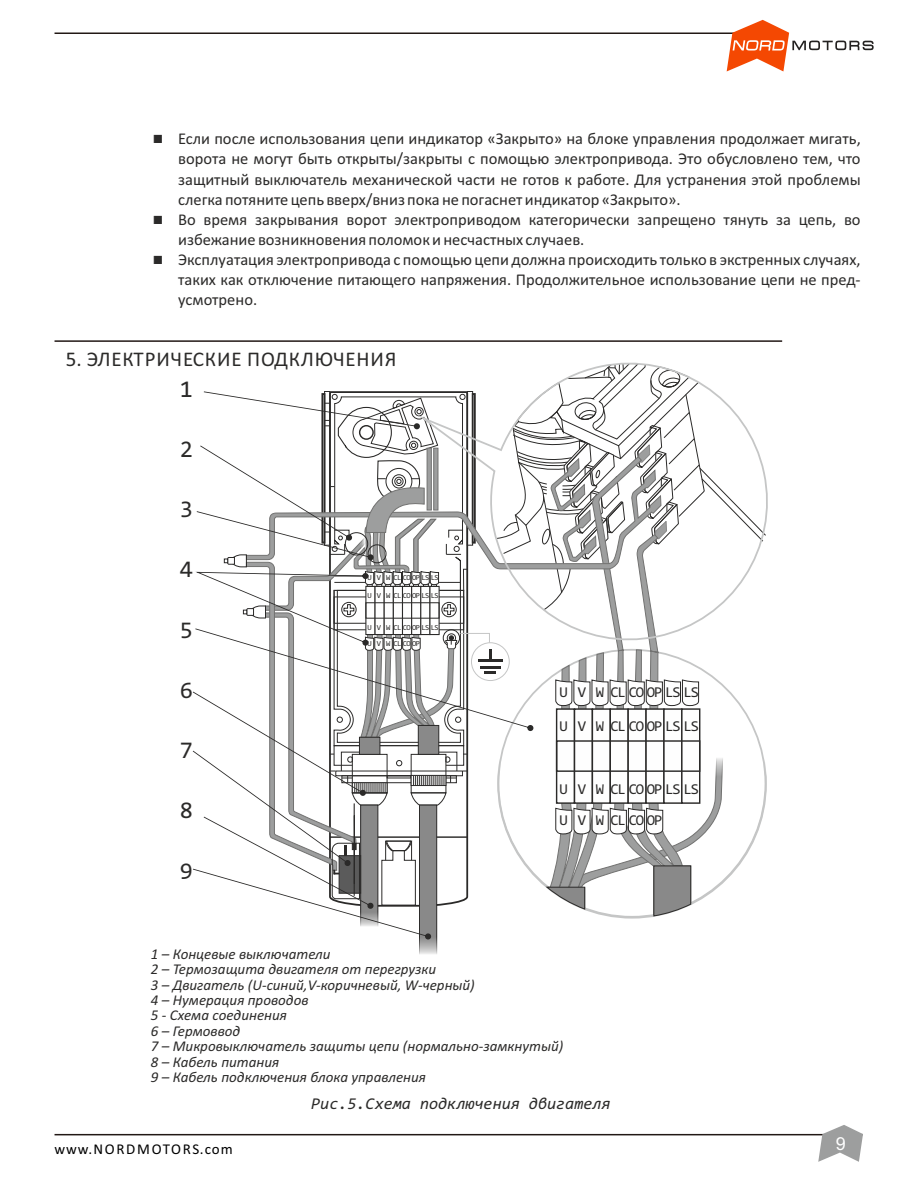
<style>
.page{position:relative;width:918px;height:1188px;background:#fff}
.page>*{position:absolute;margin:0;border:0;box-sizing:border-box;transform-origin:0 0}
.t1{font:24px "Consolas";color:#2b2a29}
.t2{font:21px "Calibri";letter-spacing:.04em;color:#2b2a29}
.t3{font:18px "Arial";color:#fff}
.t4{font:16.5px/20.1px "Calibri";color:#2b2a29;text-align:justify}
.t5{font:italic 16.5px "Consolas";color:#2b2a29}
.t6{font:15.15px/30.5px "Consolas";letter-spacing:-.07em;color:#2b2a29}
.t7{font:italic 15px/15.5px "Calibri";color:#2b2a29}
.t8{font:15px "Calibri";letter-spacing:.1em;color:#000}
.t9{font:7.65px/15.6px "Consolas";letter-spacing:-.07em;color:#2b2a29}
</style>
<div class="page">
<hr style="left:55px;top:33px;width:727px;height:1px;background:#221815">
<svg style="left:727px;top:20px;width:147px;height:51px"></svg>
<hr style="left:55px;top:1134px;width:808px;height:1px;background:#221815">
<svg style="left:818px;top:1125px;width:45px;height:37px"></svg>
<hr style="left:55px;top:340px;width:727px;height:2px;background:#221815">
<svg style="left:409px;top:340px;width:374px;height:175px"></svg>
<svg style="left:193px;top:363px;width:574px;height:591px"></svg>
<div style="left:368px;top:545px;width:18px;height:18px;border:1px solid #2b2a29;border-radius:50%"></div>
<div style="left:345px;top:532px;width:23px;height:23px;border:1px solid #2b2a29;border-radius:50%"></div>
<p class="t4" style="left:178px;top:130px;width:684px;text-indent:-25px">■ Если после использования цепи индикатор «Закрыто» на блоке управления продолжает мигать, ворота не могут быть открыты/закрыты с помощью электропривода. Это обусловлено тем, что защитный выключатель механической части не готов к работе. Для устранения этой проблемы слегка потяните цепь вверх/вниз пока не погаснет индикатор «Закрыто».</p>
<p class="t4" style="left:178px;top:211px;width:684px;text-indent:-25px">■ Во время закрывания ворот электроприводом категорически запрещено тянуть за цепь, во избежание возникновения поломок и несчастных случаев.</p>
<p class="t4" style="left:178px;top:251px;width:684px;text-indent:-25px">■ Эксплуатация электропривода с помощью цепи должна происходить только в экстренных случаях, таких как отключение питающего напряжения. Продолжительное использование цепи не пред&shy;усмотрено.</p>
<p class="t2" style="left:66px;top:350px;width:332px">5. ЭЛЕКТРИЧЕСКИЕ ПОДКЛЮЧЕНИЯ</p>
<h1 class="t1" style="left:180px;top:379px;width:15px">1</h1>
<h1 class="t1" style="left:180px;top:439px;width:15px">2</h1>
<h1 class="t1" style="left:180px;top:499px;width:15px">3</h1>
<h1 class="t1" style="left:180px;top:560px;width:15px">4</h1>
<h1 class="t1" style="left:180px;top:620px;width:15px">5</h1>
<h1 class="t1" style="left:180px;top:680px;width:15px">6</h1>
<h1 class="t1" style="left:180px;top:740px;width:15px">7</h1>
<h1 class="t1" style="left:180px;top:801px;width:15px">8</h1>
<h1 class="t1" style="left:180px;top:861px;width:15px">9</h1>
<p class="t9" style="left:367px;top:571px;width:73px">U V W CL CO OP LS LS</p>
<p class="t9" style="left:367px;top:588px;width:73px">U V W CL CO OP LS LS</p>
<p class="t9" style="left:367px;top:620px;width:73px">U V W CL CO OP LS LS<br>U V W CL CO OP</p>
<p class="t6" style="left:560px;top:678px;width:141px">U V W CL CO OP LS LS</p>
<p class="t6" style="left:560px;top:713px;width:141px">U V W CL CO OP LS LS</p>
<p class="t6" style="left:560px;top:776px;width:141px">U V W CL CO OP LS LS<br>U V W CL CO OP</p>
<p class="t7" style="left:151px;top:947px;width:414px">1 – Концевые выключатели<br>2 – Термозащита двигателя от перегрузки<br>3 – Двигатель (U-синий,V-коричневый, W-черный)<br>4 – Нумерация проводов<br>5 - Схема соединения<br>6 – Гермоввод<br>7 – Микровыключатель защиты цепи (нормально-замкнутый)<br>8 – Кабель питания<br>9 – Кабель подключения блока управления</p>
<p class="t5" style="left:311px;top:1097px;width:301px">Рис.5.Схема подключения двигателя</p>
<p class="t8" style="left:54px;top:1143px;width:180px">www.NORDMOTORS.com</p>
<p class="t3" style="left:836px;top:1137px;width:12px">9</p>
</div>
